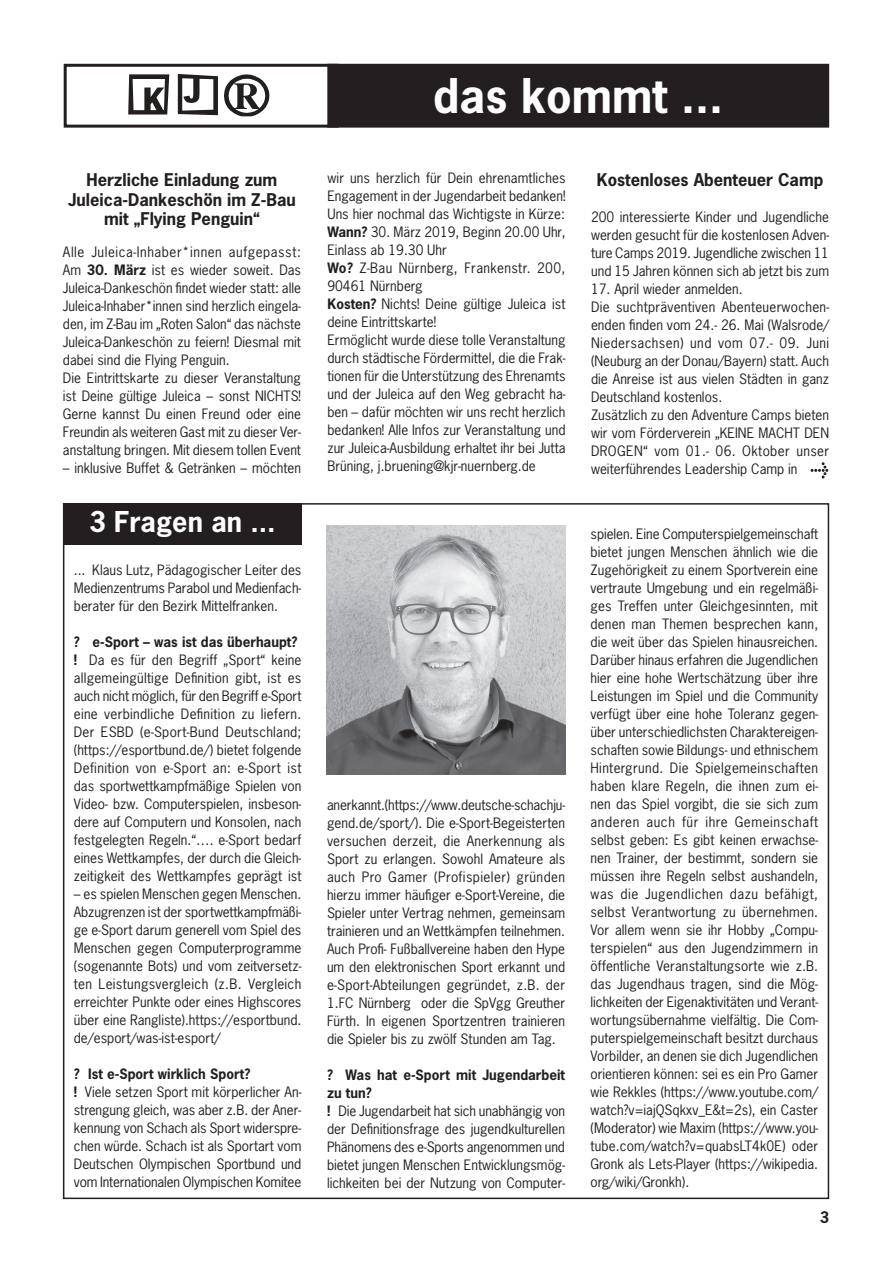
<style>
.page{position:relative;width:893px;height:1263px;background:#fff}
.page>*{position:absolute;margin:0;border:0;box-sizing:border-box;transform-origin:0 0}
.t1{font:700 45px "News Gothic";color:#fff}
.t2{font:700 27px "News Gothic";color:#fff}
.t3{font:700 16.5px/19.8px "News Gothic";color:#231f20;text-align:center}
.t4{font:700 15px "News Gothic";color:#231f20}
.t5{font:13.5px/18px "News Gothic";color:#231f20}
.s1{font-weight:700}
</style>
<div class="page">
<div style="left:63px;top:503px;width:238px;height:41px;background:#231f20"></div>
<div style="left:328px;top:65px;width:500px;height:62px;background:#231f20"></div>
<div style="left:327px;top:64px;width:502px;height:64px;border:2px solid #231f20"></div>
<svg style="left:128px;top:74px;width:41px;height:41px"></svg>
<svg style="left:178px;top:74px;width:40px;height:41px"></svg>
<svg style="left:224px;top:74px;width:45px;height:42px"></svg>
<div style="left:64px;top:64px;width:275px;height:64px;border:3px solid #231f20"></div>
<img style="left:327px;top:525px;width:238px;height:250px">
<svg style="left:810px;top:462px;width:18px;height:16px"></svg>
<p class="t3" style="left:68px;top:169px;width:229px">Herzliche Einladung zum<br>Juleica-Dankeschön im Z-Bau mit „Flying Penguin“</p>
<p class="t5" style="left:63px;top:242px;width:240px">Alle Juleica-Inhaber*innen aufgepasst:<br>Am <span class="s1">30. März</span> ist es wieder soweit. Das Juleica-Dankeschön findet wieder statt: alle Juleica-Inhaber*innen sind herzlich eingela&shy;den, im Z-Bau im „Roten Salon“ das nächste Juleica-Dankeschön zu feiern! Diesmal mit dabei sind die Flying Penguin.<br>Die Eintrittskarte zu dieser Veranstaltung ist Deine gültige Juleica – sonst NICHTS!<br>Gerne kannst Du einen Freund oder eine Freundin als weiteren Gast mit zu dieser Ver&shy;anstaltung bringen. Mit diesem tollen Event</p>
<p class="t5" style="left:63px;top:458px;width:240px">– inklusive Buffet &amp; Getränken – möchten</p>
<h2 class="t2" style="left:89px;top:503px;width:188px">3 Fragen an ...</h2>
<p class="t5" style="left:74px;top:560px;width:229px;text-align:justify">... Klaus Lutz, Pädagogischer Leiter des Medienzentrums Parabol und Medienfach&shy;berater für den Bezirk Mittelfranken.</p>
<p class="t5" style="left:74px;top:632px;width:229px"><span class="s1">? e-Sport – was ist das überhaupt? !</span> Da es für den Begriff „Sport“ keine allgemeingültige Definition gibt, ist es auch nicht möglich, für den Begriff e-Sport eine verbindliche Definition zu liefern.<br>Der ESBD (e-Sport-Bund Deutschland; (https://esportbund.de/) bietet folgende Definition von e-Sport an: e-Sport ist das sportwettkampfmäßige Spielen von Video- bzw. Computerspielen, insbeson&shy;dere auf Computern und Konsolen, nach festgelegten Regeln.“…. e-Sport bedarf eines Wettkampfes, der durch die Gleich&shy;zeitigkeit des Wettkampfes geprägt ist</p>
<p class="t5" style="left:74px;top:884px;width:229px;text-align:justify">– es spielen Menschen gegen Menschen.<br>Abzugrenzen ist der sportwettkampfmäßi&shy;ge e-Sport darum generell vom Spiel des Menschen gegen Computerprogramme (sogenannte Bots) und vom zeitversetz&shy;ten Leistungsvergleich (z.B. Vergleich erreichter Punkte oder eines Highscores über eine Rangliste).https://esportbund. de/esport/was-ist-esport/</p>
<p class="t5" style="left:74px;top:1064px;width:229px"><span class="s1">? Ist e-Sport wirklich Sport?<br>!</span> Viele setzen Sport mit körperlicher An&shy;strengung gleich, was aber z.B. der Aner&shy;kennung von Schach als Sport widerspre&shy;chen würde. Schach ist als Sportart vom Deutschen Olympischen Sportbund und vom Internationalen Olympischen Komitee</p>
<h1 class="t1" style="left:433px;top:66px;width:291px">das kommt ...</h1>
<p class="t5" style="left:327px;top:169px;width:240px">wir uns herzlich für Dein ehrenamtliches Engagement in der Jugendarbeit bedanken!<br>Uns hier nochmal das Wichtigste in Kürze:<br><span class="s1">Wann?</span> 30. März 2019, Beginn 20.00 Uhr, Einlass ab 19.30 Uhr<br><span class="s1">Wo?</span> Z-Bau Nürnberg, Frankenstr. 200, 90461 Nürnberg<br><span class="s1">Kosten?</span> Nichts! Deine gültige Juleica ist deine Eintrittskarte!<br>Ermöglicht wurde diese tolle Veranstaltung durch städtische Fördermittel, die die Frak&shy;tionen für die Unterstützung des Ehrenamts und der Juleica auf den Weg gebracht ha&shy;ben – dafür möchten wir uns recht herzlich bedanken! Alle Infos zur Veranstaltung und zur Juleica-Ausbildung erhaltet ihr bei Jutta Brüning, j.bruening@kjr-nuernberg.de</p>
<p class="t3" style="left:597px;top:169px;width:228px">Kostenloses Abenteuer Camp</p>
<p class="t5" style="left:591px;top:207px;width:240px;text-align:justify">200 interessierte Kinder und Jugendliche werden gesucht für die kostenlosen Adven&shy;ture Camps 2019. Jugendliche zwischen 11 und 15 Jahren können sich ab jetzt bis zum</p>
<p class="t5" style="left:591px;top:279px;width:240px">17. April wieder anmelden.<br>Die suchtpräventiven Abenteuerwochen&shy;enden finden vom 24.- 26. Mai (Walsrode/ Niedersachsen) und vom 07.- 09. Juni (Neuburg an der Donau/Bayern) statt. Auch die Anreise ist aus vielen Städten in ganz Deutschland kostenlos.<br>Zusätzlich zu den Adventure Camps bieten wir vom Förderverein „KEINE MACHT DEN DROGEN“ vom 01.- 06. Oktober unser weiterführendes Leadership Camp in</p>
<p class="t5" style="left:327px;top:795px;width:240px;text-align:justify">anerkannt.(https://www.deutsche-schachju&shy;gend.de/sport/). Die e-Sport-Begeisterten versuchen derzeit, die Anerkennung als Sport zu erlangen. Sowohl Amateure als auch Pro Gamer (Profispieler) gründen hierzu immer häufiger e-Sport-Vereine, die Spieler unter Vertrag nehmen, gemeinsam trainieren und an Wettkämpfen teilnehmen.<br>Auch Profi- Fußballvereine haben den Hype um den elektronischen Sport erkannt und e-Sport-Abteilungen gegründet, z.B. der 1.FC Nürnberg oder die SpVgg Greuther Fürth. In eigenen Sportzentren trainieren die Spieler bis zu zwölf Stunden am Tag.</p>
<p class="t5" style="left:327px;top:1065px;width:240px"><span class="s1">? Was hat e-Sport mit Jugendarbeit zu tun?<br>!</span> Die Jugendarbeit hat sich unabhängig von der Definitionsfrage des jugendkulturellen Phänomens des e-Sports angenommen und bietet jungen Menschen Entwicklungsmög&shy;lichkeiten bei der Nutzung von Computer-</p>
<p class="t5" style="left:591px;top:525px;width:229px;text-align:justify">spielen. Eine Computerspielgemeinschaft bietet jungen Menschen ähnlich wie die Zugehörigkeit zu einem Sportverein eine vertraute Umgebung und ein regelmäßi&shy;ges Treffen unter Gleichgesinnten, mit denen man Themen besprechen kann, die weit über das Spielen hinausreichen.<br>Darüber hinaus erfahren die Jugendlichen hier eine hohe Wertschätzung über ihre Leistungen im Spiel und die Community verfügt über eine hohe Toleranz gegen&shy;über unterschiedlichsten Charaktereigen&shy;schaften sowie Bildungs- und ethnischem Hintergrund. Die Spielgemeinschaften haben klare Regeln, die ihnen zum ei&shy;nen das Spiel vorgibt, die sie sich zum anderen auch für ihre Gemeinschaft selbst geben: Es gibt keinen erwachse&shy;nen Trainer, der bestimmt, sondern sie müssen ihre Regeln selbst aushandeln, was die Jugendlichen dazu befähigt, selbst Verantwortung zu übernehmen.<br>Vor allem wenn sie ihr Hobby „Compu&shy;terspielen“ aus den Jugendzimmern in öffentliche Veranstaltungsorte wie z.B. das Jugendhaus tragen, sind die Mög&shy;lichkeiten der Eigenaktivitäten und Verant&shy;wortungsübernahme vielfältig. Die Com&shy;puterspielgemeinschaft besitzt durchaus Vorbilder, an denen sie dich Jugendlichen orientieren können: sei es ein Pro Gamer wie Rekkles (https://www.youtube.com/ watch?v=iajQSqkxv_E&amp;t=2s), ein Caster (Moderator) wie Maxim (https://www.you&shy;tube.com/watch?v=quabsLT4k0E) oder Gronk als Lets-Player (https://wikipedia. org/wiki/Gronkh).</p>
<p class="t4" style="left:820px;top:1207px;width:11px">3</p>
</div>
